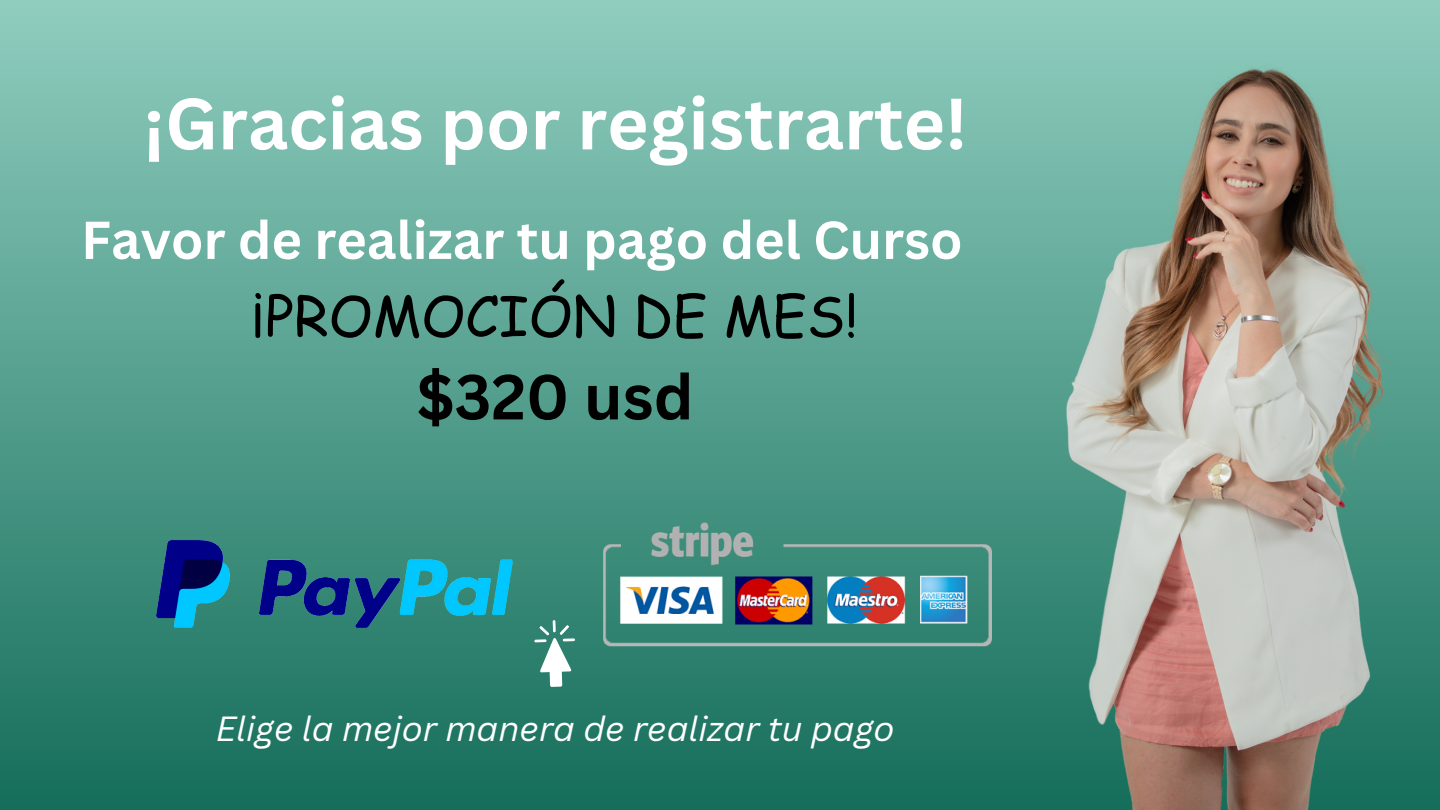
<style>
.page{position:relative;width:1440px;height:810px;background:#fff}
.page>*{position:absolute;margin:0;border:0;box-sizing:border-box;transform-origin:0 0}
.t1{font:700 70.9px "Canva Sans";color:#fff}
.t2{font:700 62.1px "Canva Sans";color:#000}
.t3{font:55.1px "Comic Sans MS";color:#000}
.t4{font:700 52.1px "Canva Sans";color:#fff}
.t5{font:italic 34px "Canva Sans";color:#fff}
</style>
<div class="page">
<div style="left:0;top:0;width:1440px;height:810px;background:linear-gradient(to bottom,#90cdbf,#156e5a)"></div>
<img style="left:973px;top:0;width:432px;height:810px">
<img style="left:155px;top:527px;width:360px;height:111px">
<img style="left:572px;top:513px;width:440px;height:139px">
<svg style="left:515px;top:612px;width:80px;height:80px;background:#4b9282"></svg>
<p class="t1" style="left:143px;top:74px;width:826px">¡Gracias por registrarte!</p>
<p class="t4" style="left:81px;top:203px;width:883px">Favor de realizar tu pago del Curso</p>
<p class="t3" style="left:252px;top:275px;width:607px">¡PROMOCIÓN DE MES!</p>
<p class="t2" style="left:417px;top:353px;width:279px">$320 usd</p>
<p class="t5" style="left:216px;top:705px;width:680px">Elige la mejor manera de realizar tu pago</p>
</div>
